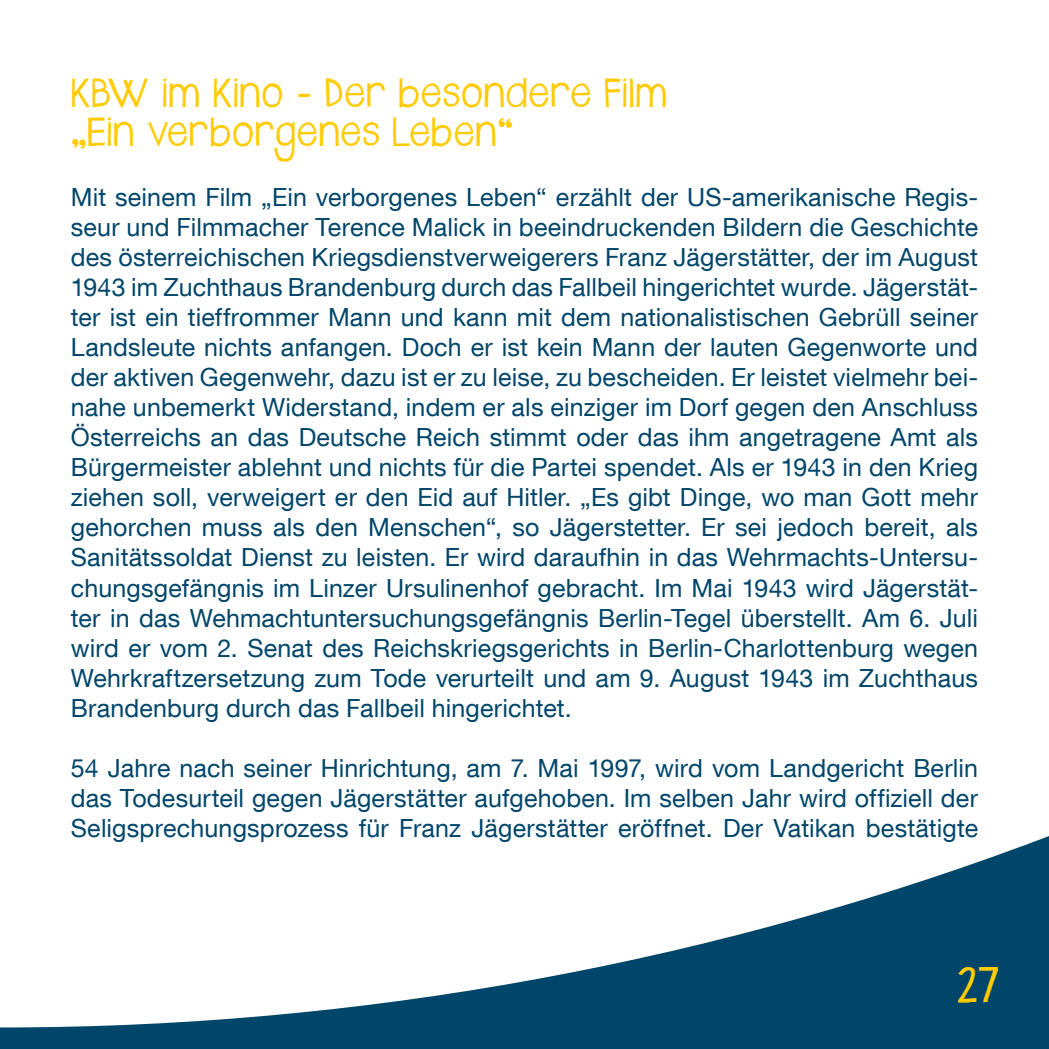
<style>
.page{position:relative;width:1049px;height:1049px;background:#fff}
.page>*{position:absolute;margin:0;border:0;box-sizing:border-box;transform-origin:0 0}
.t1{font:40px "Janda Safeand Sound Solid";color:#ffcb05}
.t2{font:32.5px/39px "Janda Safeand Sound Solid";letter-spacing:.025em;color:#ffcb05}
.t3{font:25px/30px "Helvetica Neue LT Com";letter-spacing:.005em;color:#00456a;text-align:justify}
</style>
<div class="page">
<svg style="left:0;top:836px;width:1049px;height:213px"></svg>
<h2 class="t2" style="left:71px;top:78px;width:598px">KBW im Kino - Der besondere Film „Ein verborgenes Leben“</h2>
<p class="t3" style="left:71px;top:182px;width:909px">Mit seinem Film „Ein verborgenes Leben“ erzählt der US-amerikanische Regis&shy;seur und Filmmacher Terence Malick in beeindruckenden Bildern die Geschichte des österreichischen Kriegsdienstverweigerers Franz Jägerstätter, der im August 1943 im Zuchthaus Brandenburg durch das Fallbeil hingerichtet wurde. Jägerstät&shy;ter ist ein tieffrommer Mann und kann mit dem nationalistischen Gebrüll seiner Landsleute nichts anfangen. Doch er ist kein Mann der lauten Gegenworte und der aktiven Gegenwehr, dazu ist er zu leise, zu bescheiden. Er leistet vielmehr bei&shy;nahe unbemerkt Widerstand, indem er als einziger im Dorf gegen den Anschluss Österreichs an das Deutsche Reich stimmt oder das ihm angetragene Amt als Bürgermeister ablehnt und nichts für die Partei spendet. Als er 1943 in den Krieg ziehen soll, verweigert er den Eid auf Hitler. „Es gibt Dinge, wo man Gott mehr gehorchen muss als den Menschen“, so Jägerstetter. Er sei jedoch bereit, als Sanitätssoldat Dienst zu leisten. Er wird daraufhin in das Wehrmachts-Untersu&shy;chungsgefängnis im Linzer Ursulinenhof gebracht. Im Mai 1943 wird Jägerstät&shy;ter in das Wehmachtuntersuchungsgefängnis Berlin-Tegel überstellt. Am 6. Juli wird er vom 2. Senat des Reichskriegsgerichts in Berlin-Charlottenburg wegen Wehrkraftzersetzung zum Tode verurteilt und am 9. August 1943 im Zuchthaus Brandenburg durch das Fallbeil hingerichtet.</p>
<p class="t3" style="left:71px;top:752px;width:909px">54 Jahre nach seiner Hinrichtung, am 7. Mai 1997, wird vom Landgericht Berlin das Todesurteil gegen Jägerstätter aufgehoben. Im selben Jahr wird offiziell der Seligsprechungsprozess für Franz Jägerstätter eröffnet. Der Vatikan bestätigte</p>
<h1 class="t1" style="left:957px;top:957px;width:44px">27</h1>
</div>
